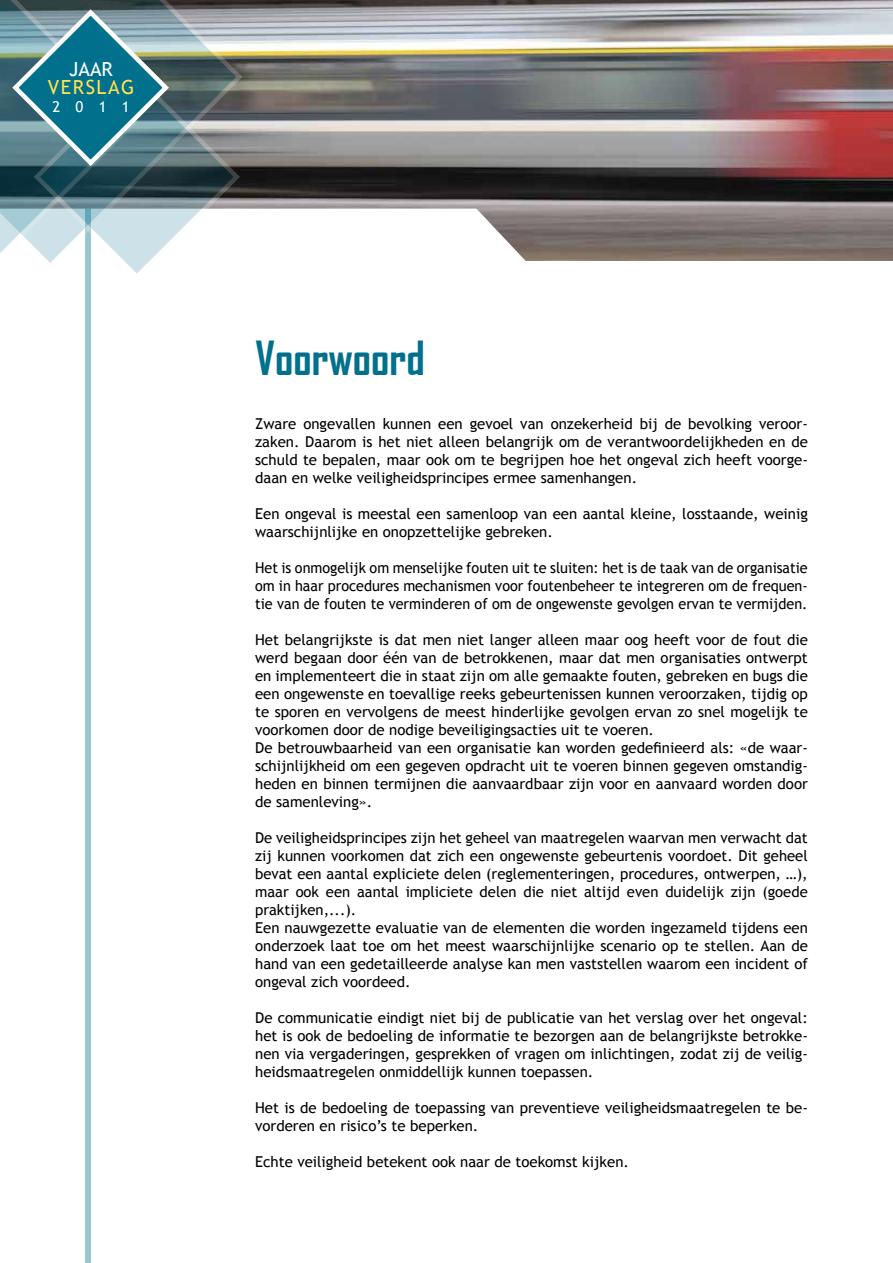
<style>
.page{position:relative;width:893px;height:1263px;background:#fff}
.page>*{position:absolute;margin:0;border:0;box-sizing:border-box;transform-origin:0 0}
.t1{font:700 45px "Agency FB";color:#00708d}
.t2{font:19.5px "Trebuchet MS";letter-spacing:.08em;color:#ffe14f}
.t3{font:19.5px "Trebuchet MS";color:#fff}
.t4{font:15px/18px "Trebuchet MS";color:#000}
.t5{font:15px/18px "Trebuchet MS";color:#000;text-align:justify;scale:.96 1}
.t6{font:15px "Trebuchet MS";color:#fff}
</style>
<div class="page">
<div style="left:85px;top:167px;width:6px;height:1096px;background:#9ac6d1"></div>
<img style="left:245px;top:0;width:648px;height:261px">
<svg style="left:140px;top:0;width:105px;height:209px"></svg>
<svg style="left:0;top:0;width:140px;height:253px;background:#55747b"></svg>
<svg style="left:9px;top:6px;width:233px;height:268px"></svg>
<h2 class="t3" style="left:69px;top:57px;width:45px">JAAR</h2>
<h2 class="t2" style="left:48px;top:75px;width:88px">VERSLAG</h2>
<p class="t6" style="left:52px;top:97px;width:79px">2011</p>
<h1 class="t1" style="left:255px;top:330px;width:171px">Voorwoord</h1>
<p class="t4" style="left:255px;top:415px;width:554px;text-align:justify">Zware ongevallen kunnen een gevoel van onzekerheid bij de bevolking veroor&shy;zaken. Daarom is het niet alleen belangrijk om de verantwoordelijkheden en de schuld te bepalen, maar ook om te begrijpen hoe het ongeval zich heeft voorge&shy;daan en welke veiligheidsprincipes ermee samenhangen.</p>
<p class="t4" style="left:255px;top:505px;width:554px">Een ongeval is meestal een samenloop van een aantal kleine, losstaande, weinig waarschijnlijke en onopzettelijke gebreken.</p>
<p class="t5" style="left:255px;top:559px;width:577px">Het is onmogelijk om menselijke fouten uit te sluiten: het is de taak van de organisatie om in haar procedures mechanismen voor foutenbeheer te integreren om de frequen&shy;tie van de fouten te verminderen of om de ongewenste gevolgen ervan te vermijden.</p>
<p class="t4" style="left:255px;top:631px;width:554px">Het belangrijkste is dat men niet langer alleen maar oog heeft voor de fout die werd begaan door één van de betrokkenen, maar dat men organisaties ontwerpt en implementeert die in staat zijn om alle gemaakte fouten, gebreken en bugs die een ongewenste en toevallige reeks gebeurtenissen kunnen veroorzaken, tijdig op te sporen en vervolgens de meest hinderlijke gevolgen ervan zo snel mogelijk te voorkomen door de nodige beveiligingsacties uit te voeren.<br>De betrouwbaarheid van een organisatie kan worden gedefinieerd als: «de waar&shy;schijnlijkheid om een gegeven opdracht uit te voeren binnen gegeven omstandig&shy;heden en binnen termijnen die aanvaardbaar zijn voor en aanvaard worden door de samenleving».</p>
<p class="t4" style="left:255px;top:829px;width:554px">De veiligheidsprincipes zijn het geheel van maatregelen waarvan men verwacht dat zij kunnen voorkomen dat zich een ongewenste gebeurtenis voordoet. Dit geheel bevat een aantal expliciete delen (reglementeringen, procedures, ontwerpen, …), maar ook een aantal impliciete delen die niet altijd even duidelijk zijn (goede praktijken,...).<br>Een nauwgezette evaluatie van de elementen die worden ingezameld tijdens een onderzoek laat toe om het meest waarschijnlijke scenario op te stellen. Aan de hand van een gedetailleerde analyse kan men vaststellen waarom een incident of ongeval zich voordeed.</p>
<p class="t4" style="left:255px;top:1009px;width:554px;text-align:justify">De communicatie eindigt niet bij de publicatie van het verslag over het ongeval: het is ook de bedoeling de informatie te bezorgen aan de belangrijkste betrokke&shy;nen via vergaderingen, gesprekken of vragen om inlichtingen, zodat zij de veilig&shy;heidsmaatregelen onmiddellijk kunnen toepassen.</p>
<p class="t4" style="left:255px;top:1099px;width:554px">Het is de bedoeling de toepassing van preventieve veiligheidsmaatregelen te be&shy;vorderen en risico’s te beperken.</p>
<p class="t4" style="left:255px;top:1153px;width:375px">Echte veiligheid betekent ook naar de toekomst kijken.</p>
</div>
